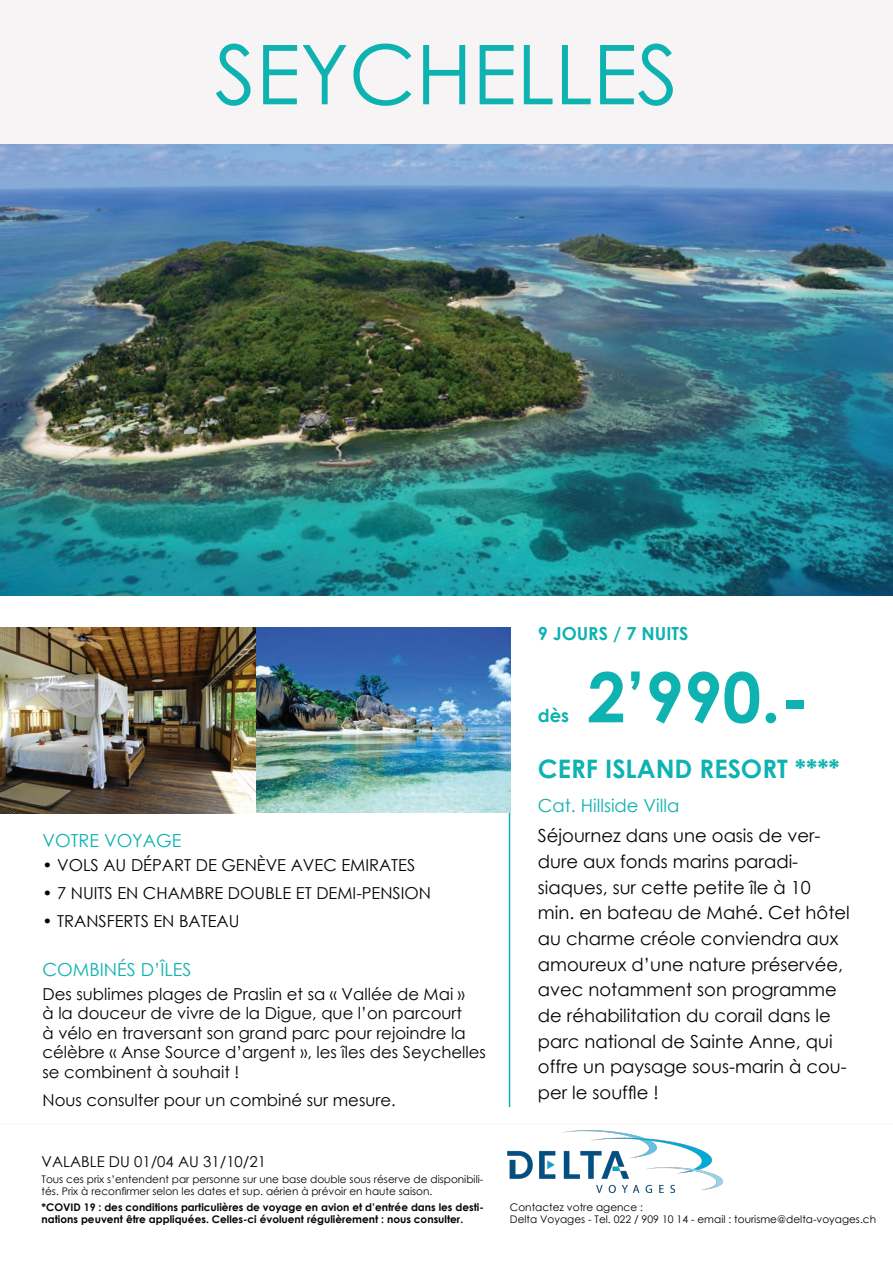
<style>
.page{position:relative;width:893px;height:1263px;background:#fff}
.page>*{position:absolute;margin:0;border:0;box-sizing:border-box;transform-origin:0 0}
.t1{font:82.5px "Century Gothic";color:#0eb2b0}
.t2{font:700 69px "Century Gothic";color:#0eb2b0}
.t3{font:700 25.5px "Century Gothic";color:#0eb2b0}
.t4{font:18px/25.7px "Century Gothic";color:#040503}
.t5{font:18px "Century Gothic";color:#0eb2b0}
.t6{font:700 18px "Century Gothic";color:#0eb2b0}
.t7{font:16.5px/19.5px "Century Gothic";color:#040503}
.t8{font:15px "Century Gothic";color:#040503}
.t9{font:700 10.5px/12px "Century Gothic";color:#040503}
.t10{font:10.5px/12px "Century Gothic";color:#040503}
.t11{font:10.5px/12.6px "Century Gothic";color:#000101}
</style>
<div class="page">
<div style="left:0;top:0;width:893px;height:145px;background:#f6f4f5"></div>
<img style="left:0;top:145px;width:893px;height:450px">
<img style="left:0;top:627px;width:510px;height:186px">
<hr style="left:509px;top:813px;width:1px;height:294px;background:#0eb2b0">
<img style="left:508px;top:1130px;width:215px;height:62px">
<h1 class="t1" style="left:215px;top:17px;width:465px">SEYCHELLES</h1>
<p class="t5" style="left:43px;top:828px;width:141px">VOTRE VOYAGE</p>
<p class="t7" style="left:43px;top:854px;width:374px">• VOLS AU DÉPART DE GENÈVE AVEC EMIRATES</p>
<p class="t7" style="left:43px;top:882px;width:390px">• 7 NUITS EN CHAMBRE DOUBLE ET DEMI-PENSION</p>
<p class="t7" style="left:43px;top:910px;width:199px">• TRANSFERTS EN BATEAU</p>
<p class="t5" style="left:43px;top:957px;width:150px">COMBINÉS D’ÎLES</p>
<p class="t7" style="left:43px;top:983px;width:445px">Des sublimes plages de Praslin et sa « Vallée de Mai »<br>à la douceur de vivre de la Digue, que l’on parcourt<br>à vélo en traversant son grand parc pour rejoindre la célèbre « Anse Source d’argent », les îles des Seychelles se combinent à souhait !</p>
<p class="t7" style="left:43px;top:1089px;width:355px">Nous consulter pour un combiné sur mesure.</p>
<p class="t8" style="left:42px;top:1151px;width:226px">VALABLE DU 01/04 AU 31/10/21</p>
<p class="t10" style="left:42px;top:1173px;width:443px">Tous ces prix s’entendent par personne sur une base double sous réserve de disponibili&shy;tés. Prix à reconfirmer selon les dates et sup. aérien à prévoir en haute saison.</p>
<p class="t9" style="left:42px;top:1201px;width:444px">*COVID 19 : des conditions particulières de voyage en avion et d’entrée dans les desti&shy;nations peuvent être appliquées. Celles-ci évoluent régulièrement : nous consulter.</p>
<p class="t6" style="left:538px;top:620px;width:152px">9 JOURS / 7 NUITS</p>
<h2 class="t2" style="left:587px;top:645px;width:224px">2’990.-</h2>
<h3 class="t3" style="left:538px;top:749px;width:303px">CERF ISLAND RESORT ****</h3>
<p class="t5" style="left:538px;top:793px;width:143px">Cat. Hillside Villa</p>
<p class="t4" style="left:538px;top:823px;width:313px">Séjournez dans une oasis de ver&shy;dure aux fonds marins paradi&shy;siaques, sur cette petite île à 10 min. en bateau de Mahé. Cet hôtel au charme créole conviendra aux amoureux d’une nature préservée, avec notamment son programme de réhabilitation du corail dans le parc national de Sainte Anne, qui offre un paysage sous-marin à cou&shy;per le souffle !</p>
<p class="t6" style="left:538px;top:702px;width:33px">dès</p>
<p class="t11" style="left:510px;top:1200px;width:368px">Contactez votre agence :<br>Delta Voyages - Tel. 022 / 909 10 14 - email : tourisme@delta-voyages.ch</p>
</div>
